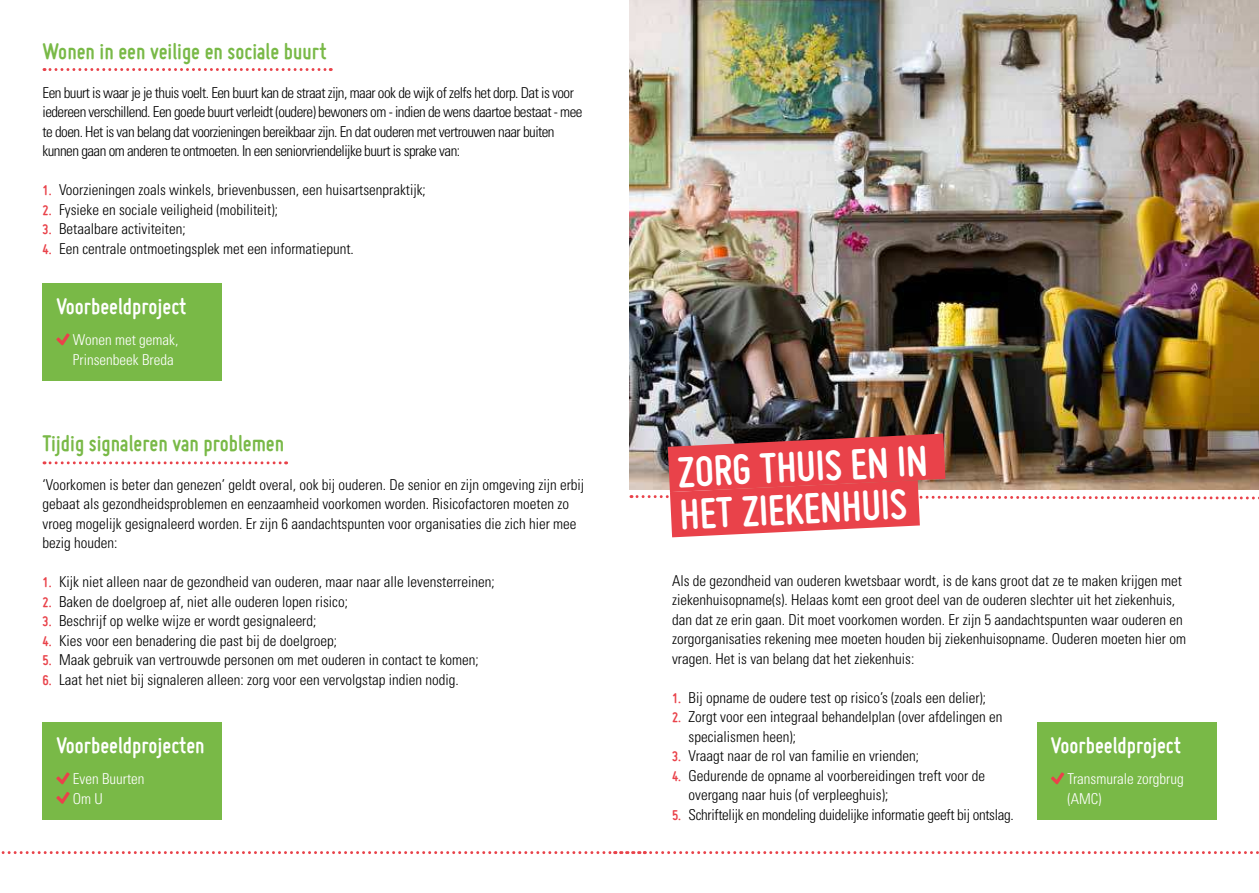
<style>
.page{position:relative;width:1259px;height:893px;background:#fff}
.page>*{position:absolute;margin:0;border:0;box-sizing:border-box;transform-origin:0 0}
.t1{font:700 45px/41.8px "Miso";color:#fff}
.t2{font:700 24px "Miso";color:#79b947}
.t3{font:700 24px "Miso";color:#fff}
.t4{font:300 condensed 15px/19.5px "Univers LT Std";color:#000}
.t5{font:300 condensed 15px/19.5px "Univers LT Std";letter-spacing:-.035em;color:#000}
.t6{font:300 condensed 15px/19.5px "Univers LT Std";color:#fff}
.t7{font:300 condensed 15px "Univers LT Std";letter-spacing:-.02em;color:#000}
.s1{font-family:"Miso";font-weight:700;font-stretch:normal;color:#e9424a}
</style>
<div class="page">
<svg style="left:1px;top:851px;width:1258px;height:3px"></svg>
<img style="left:629px;top:0;width:630px;height:490px">
<img style="left:631px;top:434px;width:628px;height:103px">
<svg style="left:44px;top:68px;width:287px;height:3px"></svg>
<svg style="left:44px;top:461px;width:243px;height:3px"></svg>
<div style="left:43px;top:283px;width:179px;height:98px;background:#79b947"></div>
<svg style="left:56px;top:333px;width:14px;height:12px"></svg>
<div style="left:43px;top:722px;width:179px;height:98px;background:#79b947"></div>
<svg style="left:56px;top:772px;width:14px;height:12px"></svg>
<svg style="left:56px;top:792px;width:14px;height:12px"></svg>
<div style="left:1037px;top:722px;width:179px;height:98px;background:#79b947"></div>
<svg style="left:1051px;top:772px;width:13px;height:12px"></svg>
<h2 class="t2" style="left:43px;top:42px;width:286px">Wonen in een veilige en sociale buurt</h2>
<p class="t5" style="left:43px;top:84px;width:541px">Een buurt is waar je je thuis voelt. Een buurt kan de straat zijn, maar ook de wijk of zelfs het dorp. Dat is voor iedereen verschillend. Een goede buurt verleidt (oudere) bewoners om - indien de wens daartoe bestaat - mee te doen. Het is van belang dat voorzieningen bereikbaar zijn. En dat ouderen met vertrouwen naar buiten kunnen gaan om anderen te ontmoeten. In een seniorvriendelijke buurt is sprake van:</p>
<p class="t4" style="left:43px;top:181px;width:385px"><span class="s1">1.</span> Voorzieningen zoals winkels, brievenbussen, een huisartsenpraktijk;</p>
<p class="t4" style="left:43px;top:201px;width:237px"><span class="s1">2.</span> Fysieke en sociale veiligheid (mobiliteit);</p>
<p class="t4" style="left:43px;top:220px;width:145px"><span class="s1">3.</span> Betaalbare activiteiten;</p>
<p class="t4" style="left:43px;top:240px;width:313px"><span class="s1">4.</span> Een centrale ontmoetingsplek met een informatiepunt.</p>
<h2 class="t3" style="left:56px;top:297px;width:131px">Voorbeeldproject</h2>
<p class="t6" style="left:73px;top:331px;width:107px">Wonen met gemak,<br>Prinsenbeek Breda</p>
<h2 class="t2" style="left:43px;top:434px;width:243px">Tijdig signaleren van problemen</h2>
<p class="t4" style="left:43px;top:476px;width:543px">‘Voorkomen is beter dan genezen’ geldt overal, ook bij ouderen. De senior en zijn omgeving zijn erbij gebaat als gezondheidsproblemen en eenzaamheid voorkomen worden. Risicofactoren moeten zo vroeg mogelijk gesignaleerd worden. Er zijn 6 aandachtspunten voor organisaties die zich hier mee bezig houden:</p>
<p class="t4" style="left:43px;top:574px;width:454px"><span class="s1">1.</span> Kijk niet alleen naar de gezondheid van ouderen, maar naar alle levensterreinen;</p>
<p class="t4" style="left:43px;top:593px;width:307px"><span class="s1">2.</span> Baken de doelgroep af, niet alle ouderen lopen risico;</p>
<p class="t4" style="left:43px;top:613px;width:275px"><span class="s1">3.</span> Beschrijf op welke wijze er wordt gesignaleerd;</p>
<p class="t4" style="left:43px;top:632px;width:296px"><span class="s1">4.</span> Kies voor een benadering die past bij de doelgroep;</p>
<p class="t4" style="left:43px;top:652px;width:438px"><span class="s1">5.</span> Maak gebruik van vertrouwde personen om met ouderen in contact te komen;</p>
<p class="t4" style="left:43px;top:671px;width:418px"><span class="s1">6.</span> Laat het niet bij signaleren alleen: zorg voor een vervolgstap indien nodig.</p>
<h2 class="t3" style="left:56px;top:736px;width:150px">Voorbeeldprojecten</h2>
<p class="t6" style="left:73px;top:770px;width:73px">Even Buurten<br>Om U</p>
<h1 class="t1" style="left:677px;top:456px;width:252px;rotate:-3deg">ZORG THUIS EN IN<br>HET ZIEKENHUIS</h1>
<p class="t4" style="left:672px;top:572px;width:515px">Als de gezondheid van ouderen kwetsbaar wordt, is de kans groot dat ze te maken krijgen met ziekenhuisopname(s). Helaas komt een groot deel van de ouderen slechter uit het ziekenhuis, dan dat ze erin gaan. Dit moet voorkomen worden. Er zijn 5 aandachtspunten waar ouderen en zorgorganisaties rekening mee moeten houden bij ziekenhuisopname. Ouderen moeten hier om vragen. Het is van belang dat het ziekenhuis:</p>
<p class="t4" style="left:672px;top:689px;width:316px"><span class="s1">1.</span> Bij opname de oudere test op risico’s (zoals een delier);</p>
<p class="t4" style="left:688px;top:708px;width:315px;text-indent:-16px"><span class="s1">2.</span> Zorgt voor een integraal behandelplan (over afdelingen en specialismen heen);</p>
<p class="t4" style="left:672px;top:747px;width:248px"><span class="s1">3.</span> Vraagt naar de rol van familie en vrienden;</p>
<p class="t4" style="left:688px;top:767px;width:298px;text-indent:-16px"><span class="s1">4.</span> Gedurende de opname al voorbereidingen treft voor de overgang naar huis (of verpleeghuis);</p>
<p class="t7" style="left:672px;top:808px;width:343px"><span class="s1">5.</span> Schriftelijk en mondeling duidelijke informatie geeft bij ontslag.</p>
<h2 class="t3" style="left:1051px;top:736px;width:131px">Voorbeeldproject</h2>
<p class="t6" style="left:1067px;top:770px;width:118px">Transmurale zorgbrug (AMC)</p>
</div>
